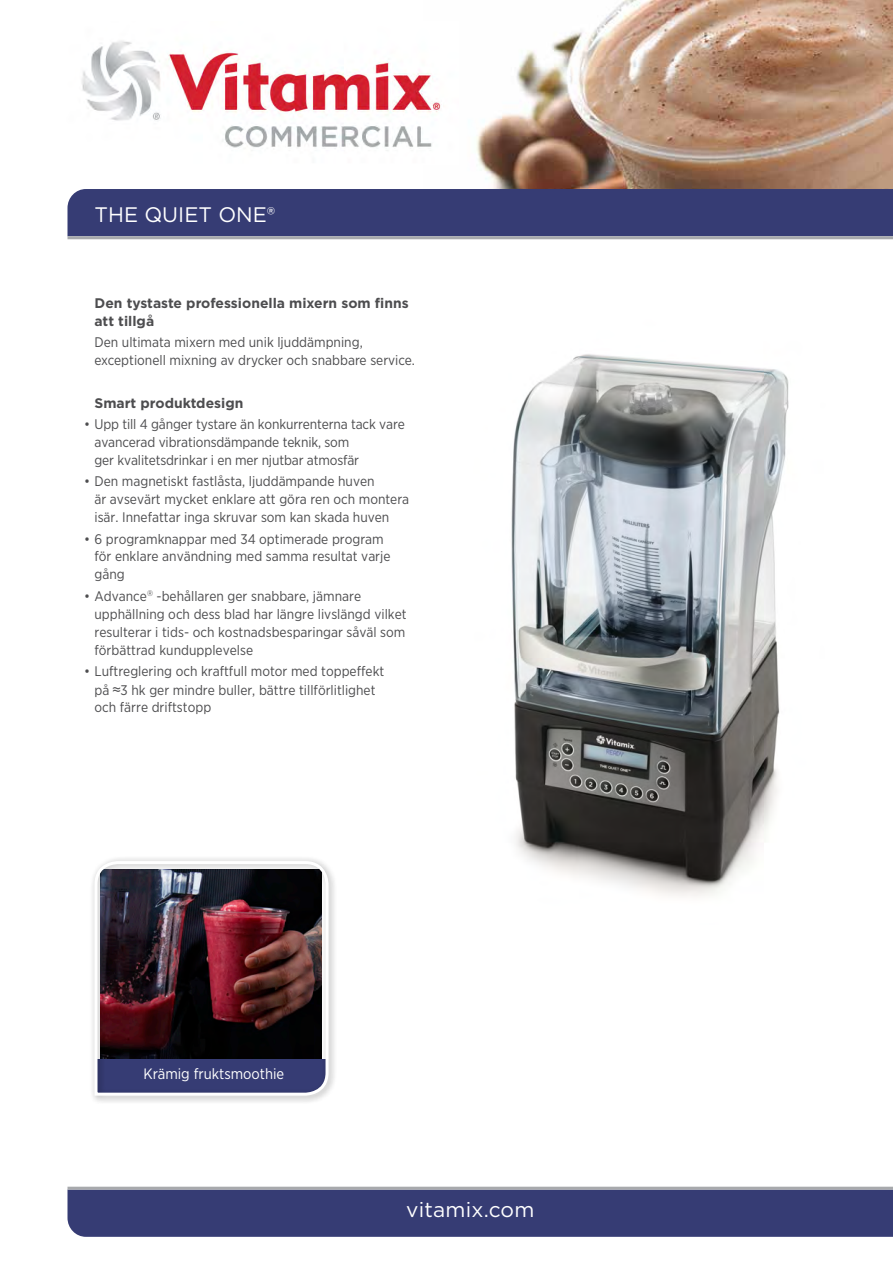
<style>
.page{position:relative;width:893px;height:1263px;background:#fff}
.page>*{position:absolute;margin:0;border:0;box-sizing:border-box;transform-origin:0 0}
.t1{font:21px "Gotham";color:#fff}
.t2{font:15px "Gotham Narrow";color:#fff}
.t3{font:13.8px/18px "Gotham Narrow";color:#4d4d4f}
.t4{font:700 13.8px/18px "Gotham";color:#4d4d4f}
.s1{font-family:"Helvetica"}
</style>
<div class="page">
<img style="left:511px;top:354px;width:278px;height:542px">
<img style="left:476px;top:0;width:417px;height:189px">
<div style="left:67px;top:189px;width:826px;height:47px;background:#363c74"></div>
<hr style="left:68px;top:236px;width:825px;height:3px;background:#a7a9ac">
<div style="left:67px;top:1189px;width:826px;height:48px;background:#363c74"></div>
<hr style="left:68px;top:1187px;width:825px;height:3px;background:#a7a9ac">
<div style="left:89px;top:856px;width:248px;height:248px;background:#000;opacity:.4"></div>
<img style="left:93px;top:859px;width:237px;height:238px">
<img style="left:82px;top:41px;width:360px;height:110px">
<h1 class="t1" style="left:94px;top:201px;width:182px">THE QUIET ONE®</h1>
<p class="t4" style="left:94px;top:294px;width:316px">Den tystaste professionella mixern som finns att tillgå</p>
<p class="t3" style="left:94px;top:333px;width:322px">Den ultimata mixern med unik ljuddämpning, exceptionell mixning av drycker och snabbare service.</p>
<p class="t4" style="left:94px;top:394px;width:150px">Smart produktdesign</p>
<p class="t3" style="left:94px;top:415px;width:312px;text-indent:-11px">• Upp till 4 gånger tystare än konkurrenterna tack vare avancerad vibrationsdämpande teknik, som<br>ger kvalitetsdrinkar i en mer njutbar atmosfär</p>
<p class="t3" style="left:94px;top:472px;width:316px;text-indent:-11px">• Den magnetiskt fastlåsta, ljuddämpande huven<br>är avsevärt mycket enklare att göra ren och montera isär. Innefattar inga skruvar som kan skada huven</p>
<p class="t3" style="left:94px;top:529px;width:298px;text-indent:-11px">• 6 programknappar med 34 optimerade program för enklare användning med samma resultat varje gång</p>
<p class="t3" style="left:94px;top:586px;width:314px;text-indent:-11px">• Advance<sup>®</sup> -behållaren ger snabbare, jämnare upphällning och dess blad har längre livslängd vilket resulterar i tids- och kostnadsbesparingar såväl som förbättrad kundupplevelse</p>
<p class="t3" style="left:94px;top:662px;width:291px;text-indent:-11px">• Luftreglering och kraftfull motor med toppeffekt på <span class="s1">≈</span>3 hk ger mindre buller, bättre tillförlitlighet och färre driftstopp</p>
<p class="t2" style="left:144px;top:1065px;width:142px">Krämig fruktsmoothie</p>
<h1 class="t1" style="left:406px;top:1196px;width:130px">vitamix.com</h1>
</div>
